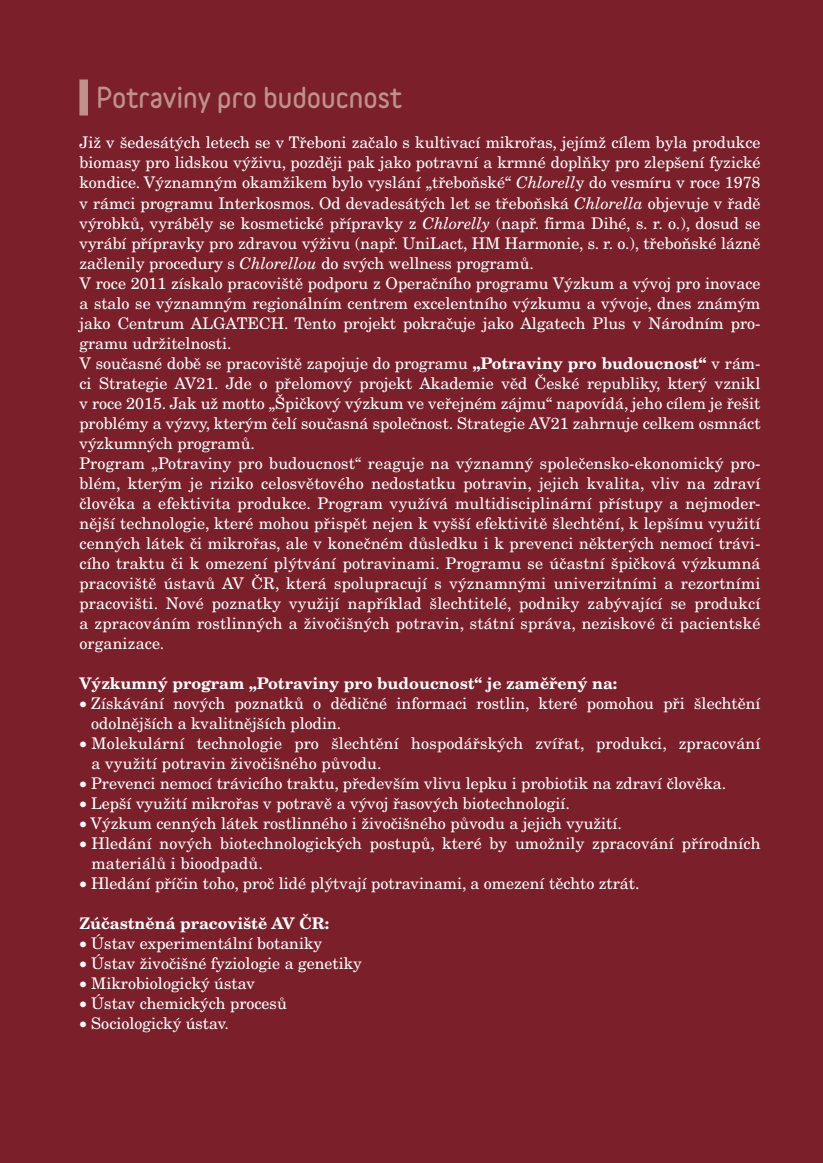
<style>
.page{position:relative;width:823px;height:1163px;background:#fff}
.page>*{position:absolute;margin:0;border:0;box-sizing:border-box;transform-origin:0 0}
.t1{font:900 26px "Variable";color:#be928b}
.t2{font:16px/20px "New Century Schlbk CE";color:#fff}
.t3{font:700 16px "New Century Schlbk CE";color:#fff}
.s1{font-style:italic}
.s2{font-weight:700}
</style>
<div class="page">
<div style="left:0;top:0;width:822px;height:1162px;background:#7b202b"></div>
<div style="left:79px;top:79px;width:9px;height:36px;background:#be928b"></div>
<h1 class="t1" style="left:96px;top:87px;width:307px">Potraviny pro budoucnost</h1>
<p class="t2" style="left:79px;top:133px;width:682px">Již v šedesátých letech se v Třeboni začalo s kultivací mikrořas, jejímž cílem byla produkce biomasy pro lidskou výživu, později pak jako potravní a krmné doplňky pro zlepšení fyzické kondice. Významným okamžikem bylo vyslání „třeboňské“ <span class="s1">Chlorell</span>y do vesmíru v roce 1978 v rámci programu Interkosmos. Od devadesátých let se třeboňská <span class="s1">Chlorella</span> objevuje v řadě výrobků, vyráběly se kosmetické přípravky z <span class="s1">Chlorelly</span> (např. firma Dihé, s. r. o.), dosud se vyrábí přípravky pro zdravou výživu (např. UniLact, HM Harmonie, s. r. o.), třeboňské lázně začlenily procedury s <span class="s1">Chlorellou</span> do svých wellness programů.<br>V roce 2011 získalo pracoviště podporu z Operačního programu Výzkum a vývoj pro inovace a stalo se významným regionálním centrem excelentního výzkumu a vývoje, dnes známým jako Centrum ALGATECH. Tento projekt pokračuje jako Algatech Plus v Národním pro&shy;gramu udržitelnosti.<br>V současné době se pracoviště zapojuje do programu <span class="s2">„Potraviny pro budoucnost“</span> v rám&shy;ci Strategie AV21. Jde o přelomový projekt Akademie věd České republiky, který vznikl v roce 2015. Jak už motto „Špičkový výzkum ve veřejném zájmu“ napovídá, jeho cílem je řešit problémy a výzvy, kterým čelí současná společnost. Strategie AV21 zahrnuje celkem osmnáct výzkumných programů.<br>Program „Potraviny pro budoucnost“ reaguje na významný společensko-ekonomický pro&shy;blém, kterým je riziko celosvětového nedostatku potravin, jejich kvalita, vliv na zdraví člověka a efektivita produkce. Program využívá multidisciplinární přístupy a nejmoder&shy;nější technologie, které mohou přispět nejen k vyšší efektivitě šlechtění, k lepšímu využití cenných látek či mikrořas, ale v konečném důsledku i k prevenci některých nemocí trávi&shy;cího traktu či k omezení plýtvání potravinami. Programu se účastní špičková výzkumná pracoviště ústavů AV ČR, která spolupracují s významnými univerzitními a rezortními pracovišti. Nové poznatky využijí například šlechtitelé, podniky zabývající se produkcí a zpracováním rostlinných a živočišných potravin, státní správa, neziskové či pacientské organizace.</p>
<p class="t3" style="left:79px;top:673px;width:539px">Výzkumný program „Potraviny pro budoucnost“ je zaměřený na:</p>
<p class="t2" style="left:91px;top:693px;width:670px;text-indent:-12px">• Získávání nových poznatků o dědičné informaci rostlin, které pomohou při šlechtění odolnějších a kvalitnějších plodin.</p>
<p class="t2" style="left:91px;top:733px;width:670px;text-indent:-12px">• Molekulární technologie pro šlechtění hospodářských zvířat, produkci, zpracování a využití potravin živočišného původu.</p>
<p class="t2" style="left:79px;top:773px;width:648px">• Prevenci nemocí trávicího traktu, především vlivu lepku i probiotik na zdraví člověka.</p>
<p class="t2" style="left:79px;top:793px;width:491px">• Lepší využití mikrořas v potravě a vývoj řasových biotechnologií.</p>
<p class="t2" style="left:79px;top:813px;width:543px">• Výzkum cenných látek rostlinného i živočišného původu a jejich využití.</p>
<p class="t2" style="left:91px;top:833px;width:670px;text-indent:-12px">• Hledání nových biotechnologických postupů, které by umožnily zpracování přírodních materiálů i bioodpadů.</p>
<p class="t2" style="left:79px;top:873px;width:561px">• Hledání příčin toho, proč lidé plýtvají potravinami, a omezení těchto ztrát.</p>
<p class="t3" style="left:79px;top:913px;width:251px">Zúčastněná pracoviště AV ČR:</p>
<p class="t2" style="left:79px;top:933px;width:244px">• Ústav experimentální botaniky</p>
<p class="t2" style="left:79px;top:953px;width:284px">• Ústav živočišné fyziologie a genetiky</p>
<p class="t2" style="left:79px;top:973px;width:177px">• Mikrobiologický ústav</p>
<p class="t2" style="left:79px;top:993px;width:209px">• Ústav chemických procesů</p>
<p class="t2" style="left:79px;top:1013px;width:151px">• Sociologický ústav.</p>
</div>
